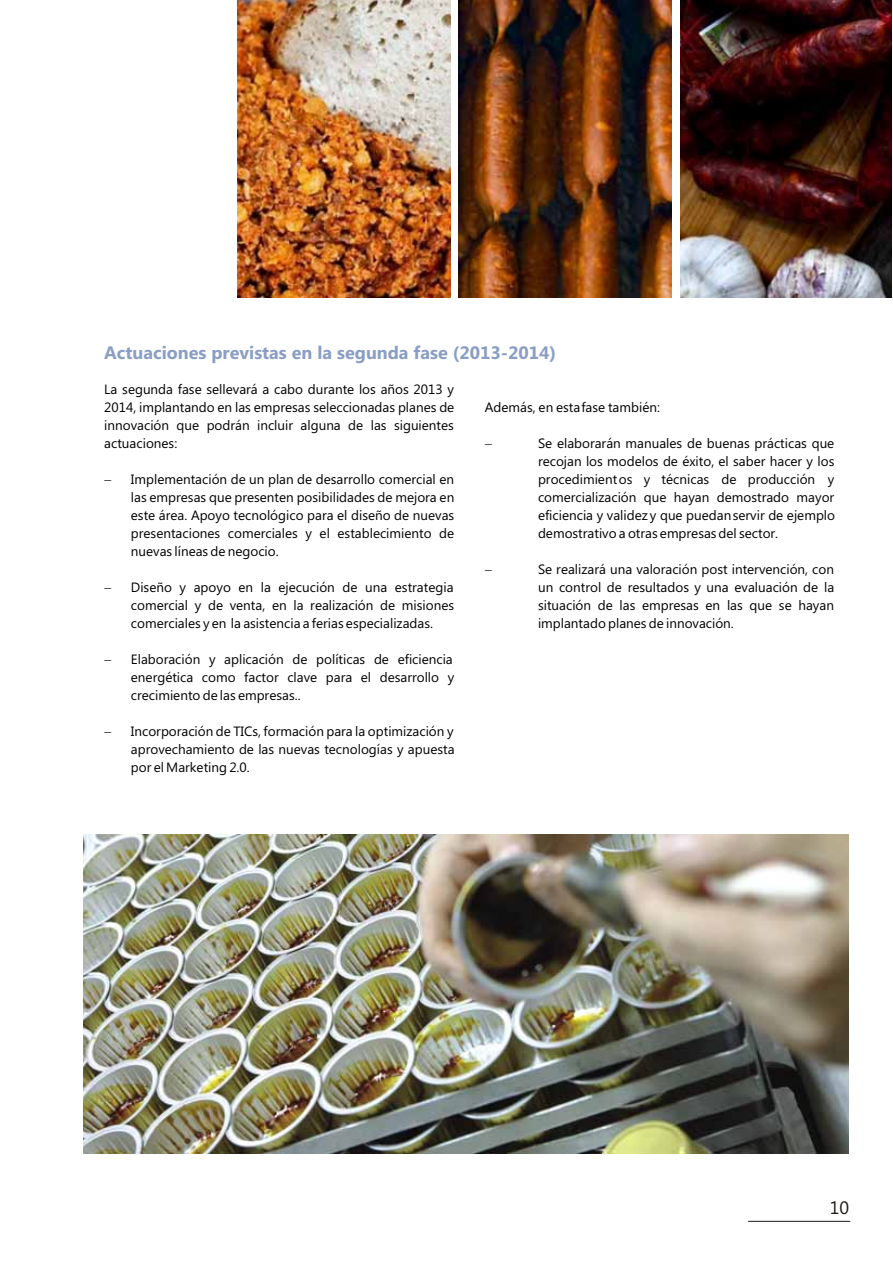
<style>
.page{position:relative;width:893px;height:1263px;background:#fff}
.page>*{position:absolute;margin:0;border:0;box-sizing:border-box;transform-origin:0 0}
.t1{font:700 18px "Segoe UI";color:#8a9ec4}
.t2{font:18px "Segoe Media Center";color:#1f1a17}
.t3{font:13.5px/18px "Segoe UI";color:#000}
</style>
<div class="page">
<img style="left:83px;top:835px;width:766px;height:319px">
<img style="left:458px;top:0;width:213px;height:298px">
<img style="left:680px;top:0;width:212px;height:298px">
<img style="left:237px;top:0;width:213px;height:298px">
<hr style="left:748px;top:1221px;width:102px;height:1px;background:#1f1a17">
<h1 class="t1" style="left:104px;top:345px;width:453px">Actuaciones previstas en la segunda fase (2013-2014)</h1>
<p class="t3" style="left:104px;top:382px;width:352px">La segunda fase sellevará a cabo durante los años 2013 y<br>2014, implantando en las empresas seleccionadas planes de</p>
<p class="t3" style="left:104px;top:418px;width:351px">innovación que podrán incluir alguna de las siguientes actuaciones:</p>
<p class="t3" style="left:485px;top:400px;width:177px">Además, en esta fase también:</p>
<p class="t3" style="left:538px;top:436px;width:298px">Se elaborarán manuales de buenas prácticas que recojan los modelos de éxito, el saber hacer y los</p>
<p class="t3" style="left:131px;top:472px;width:325px">Implementación de un plan de desarrollo comercial en</p>
<p class="t3" style="left:538px;top:472px;width:298px">procedimientos y técnicas de producción y</p>
<p class="t3" style="left:131px;top:490px;width:325px">las empresas que presenten posibilidades de mejora en</p>
<p class="t3" style="left:538px;top:490px;width:298px">comercialización que hayan demostrado mayor</p>
<p class="t3" style="left:131px;top:508px;width:325px">este área. Apoyo tecnológico para el diseño de nuevas</p>
<p class="t3" style="left:538px;top:508px;width:299px">eficiencia y validez y que puedan servir de ejemplo</p>
<p class="t3" style="left:131px;top:526px;width:325px">presentaciones comerciales y el establecimiento de</p>
<p class="t3" style="left:538px;top:526px;width:242px">demostrativo a otras empresas del sector.</p>
<p class="t3" style="left:131px;top:544px;width:149px">nuevas líneas de negocio.</p>
<p class="t3" style="left:538px;top:562px;width:297px">Se realizará una valoración post intervención, con</p>
<p class="t3" style="left:131px;top:580px;width:324px">Diseño y apoyo en la ejecución de una estrategia</p>
<p class="t3" style="left:538px;top:580px;width:298px">un control de resultados y una evaluación de la</p>
<p class="t3" style="left:131px;top:598px;width:325px">comercial y de venta, en la realización de misiones</p>
<p class="t3" style="left:538px;top:598px;width:297px">situación de las empresas en las que se hayan</p>
<p class="t3" style="left:131px;top:615px;width:304px">comerciales y en la asistencia a ferias especializadas.</p>
<p class="t3" style="left:538px;top:615px;width:197px">implantado planes de innovación.</p>
<p class="t3" style="left:131px;top:651px;width:325px;text-align:justify">Elaboración y aplicación de políticas de eficiencia energética como factor clave para el desarrollo y crecimiento de las empresas..</p>
<p class="t3" style="left:131px;top:723px;width:325px;text-align:justify">Incorporación de TICs, formación para la optimización y aprovechamiento de las nuevas tecnologías y apuesta por el Marketing 2.0.</p>
<h1 class="t2" style="left:830px;top:1198px;width:21px">10</h1>
</div>
